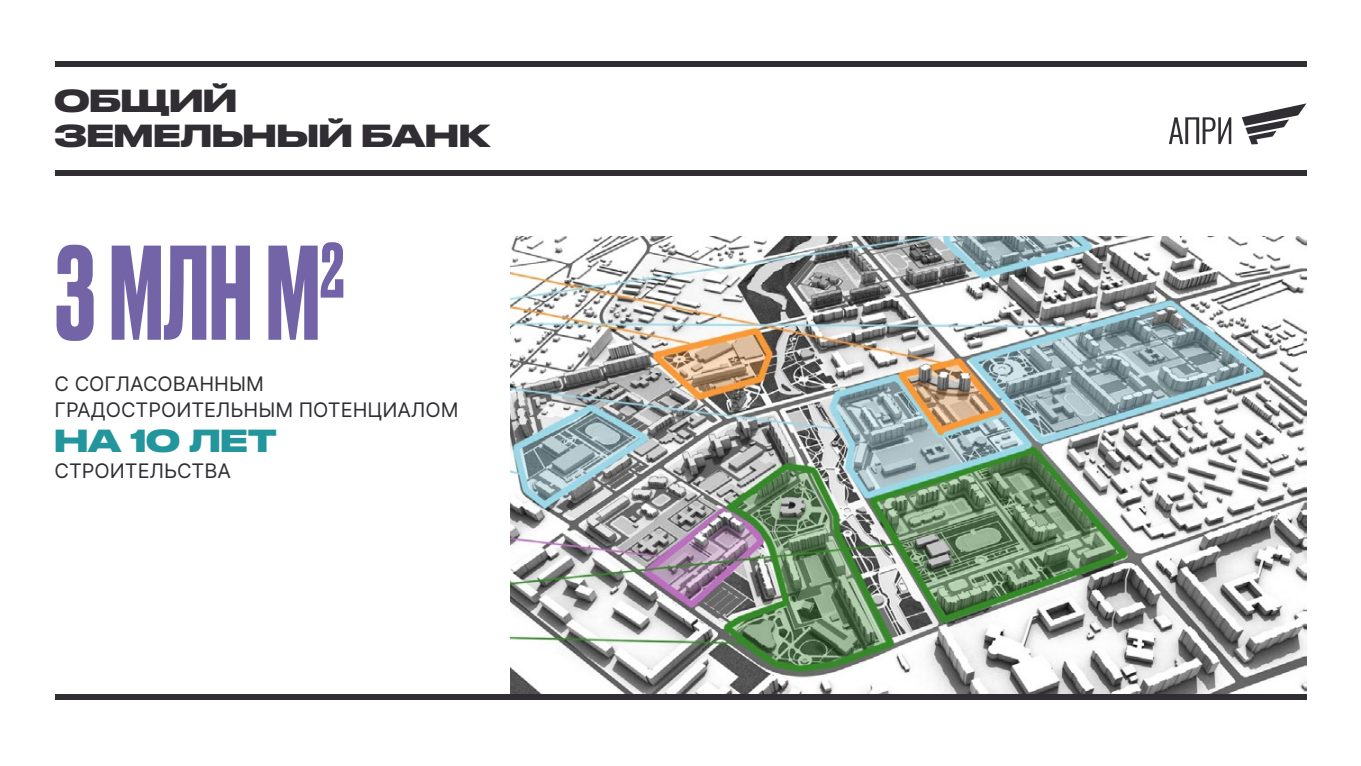
<style>
.page{position:relative;width:1361px;height:766px;background:#fff}
.page>*{position:absolute;margin:0;border:0;box-sizing:border-box;transform-origin:0 0}
.t1{font:500 126.5px "Druk Cyr";color:#7264a7}
.t2{font:700 30px/35px "Druk Wide Cy";color:#312e33}
.t3{font:700 30px "Druk Wide Cy";color:#22959d}
.t4{font:20px/26px "Inter";color:#312e33}
</style>
<div class="page">
<img style="left:510px;top:236px;width:796px;height:457px">
<svg style="left:1169px;top:117px;width:62px;height:27px"></svg>
<svg style="left:1241px;top:103px;width:65px;height:41px"></svg>
<div style="left:54px;top:693px;width:1252px;height:6px;background:#312e33"></div>
<div style="left:54px;top:170px;width:1252px;height:5px;background:#312e33"></div>
<div style="left:54px;top:62px;width:1252px;height:5px;background:#312e33"></div>
<h2 class="t2" style="left:55px;top:81px;width:437px">ОБЩИЙ<br>ЗЕМЕЛЬНЫЙ БАНК</h2>
<h1 class="t1" style="left:55px;top:206px;width:291px">3 МЛН М<sup>2</sup></h1>
<p class="t4" style="left:55px;top:370px;width:405px">С СОГЛАСОВАННЫМ<br>ГРАДОСТРОИТЕЛЬНЫМ ПОТЕНЦИАЛОМ</p>
<h2 class="t3" style="left:55px;top:416px;width:224px">НА 10 ЛЕТ</h2>
<p class="t4" style="left:55px;top:457px;width:178px">СТРОИТЕЛЬСТВА</p>
</div>
